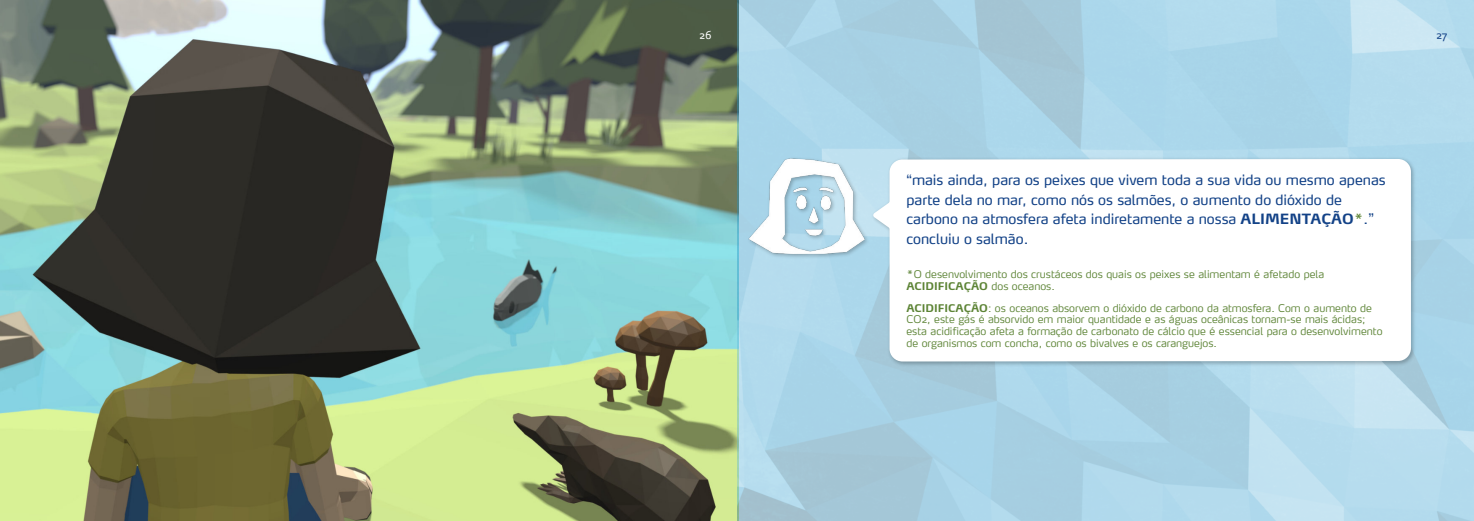
<style>
.page{position:relative;width:1474px;height:521px;background:#fff}
.page>*{position:absolute;margin:0;border:0;box-sizing:border-box;transform-origin:0 0}
.t1{font:14px/19.6px "Max LF";color:#134287}
.t2{font:300 10.5px/11.5px "Max";color:#5d8436}
.t3{font:10.5px "Max";color:#fff}
.t4{font:10.5px "Max";color:#134287}
.s1{font-family:"Lucida Grande"}
.s2{font-family:"Max";font-weight:700}
.s3{color:#5d8436}
.s4{font-weight:700}
</style>
<div class="page">
<img style="left:0;top:0;width:1473px;height:521px">
<img style="left:871px;top:157px;width:545px;height:210px">
<svg style="left:873px;top:159px;width:537px;height:202px"></svg>
<img style="left:747px;top:157px;width:122px;height:103px">
<p class="t3" style="left:699px;top:31px;width:14px">26</p>
<p class="t4" style="left:1435px;top:31px;width:13px">27</p>
<h1 class="t1" style="left:906px;top:172px;width:481px"><span class="s1">“</span>mais ainda, para os peixes que vivem toda a sua vida ou mesmo apenas parte dela no mar, como nós os salmões, o aumento do dióxido de carbono na atmosfera afeta indiretamente a nossa <span class="s2">ALIMENTAÇÃO</span><span class="s3">*</span>.<span class="s1">” </span>concluiu o salmão.</h1>
<p class="t2" style="left:906px;top:270px;width:419px">*O desenvolvimento dos crustáceos dos quais os peixes se alimentam é afetado pela<br><span class="s4">ACIDIFICAÇÃO</span> dos oceanos.</p>
<p class="t2" style="left:906px;top:303px;width:477px"><span class="s4">ACIDIFICAÇÃO</span>: os oceanos absorvem o dióxido de carbono da atmosfera. Com o aumento de CO2, este gás é absorvido em maior quantidade e as águas oceânicas tornam-se mais ácidas; esta acidificação afeta a formação de carbonato de cálcio que é essencial para o desenvolvimento de organismos com concha, como os bivalves e os caranguejos.</p>
</div>
